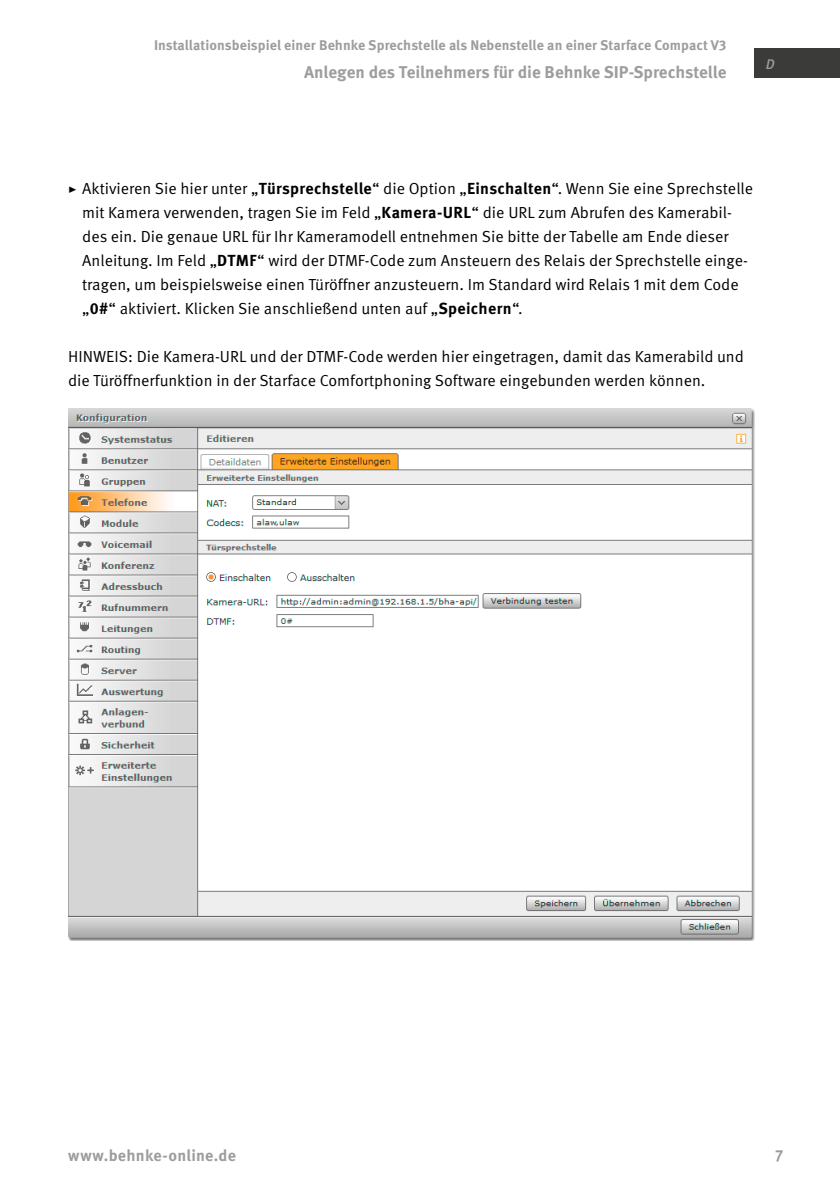
<style>
.page{position:relative;width:840px;height:1191px;background:#fff}
.page>*{position:absolute;margin:0;border:0;box-sizing:border-box;transform-origin:0 0}
.t1{font:700 17px "Meta Pro";color:#9c9d9d}
.t2{font:16px/24px "Meta Pro Norm";color:#000}
.t3{font:700 16px "Meta Pro";letter-spacing:.015em;color:#9c9d9d}
.t4{font:700 14px "Meta Pro";letter-spacing:.005em;color:#9c9d9d}
.t5{font:italic 500 14px "Meta Pro";color:#9c9d9d}
.s1{font-family:"Meta Pro";font-weight:700;font-size:18px}
.s2{font-family:"Meta Pro";font-weight:700;color:#fff}
.s3{font-family:"Meta Pro";font-weight:700}
</style>
<div class="page">
<div style="left:754px;top:49px;width:85px;height:29px;background:#3b3b3a"></div>
<img style="left:68px;top:408px;width:686px;height:532px">
<p class="t4" style="left:154px;top:34px;width:573px">Installationsbeispiel einer Behnke Sprechstelle als Nebenstelle an einer Starface Compact V3</p>
<p class="t1" style="left:304px;top:59px;width:423px">Anlegen des Teilnehmers für die Behnke SIP-Sprechstelle</p>
<p class="t5" style="left:765px;top:53px;width:10px">D</p>
<p class="t2" style="left:82px;top:176px;width:672px;text-indent:-14px"><span class="s1">▸</span> Aktivieren Sie hier unter „<span class="s2">(</span><span class="s3">Türsprechstelle</span><span class="s2">)</span>“ die Option „<span class="s2">(</span><span class="s3">Einschalten</span><span class="s2">)</span>“. Wenn Sie eine Sprechstelle mit Kamera verwenden, tragen Sie im Feld „<span class="s2">(</span><span class="s3">Kamera-URL</span><span class="s2">)</span>“ die URL zum Abrufen des Kamerabil&shy;des ein. Die genaue URL für Ihr Kameramodell entnehmen Sie bitte der Tabelle am Ende dieser Anleitung. Im Feld „<span class="s2">(</span><span class="s3">DTMF</span><span class="s2">)</span>“ wird der DTMF-Code zum Ansteuern des Relais der Sprechstelle einge&shy;tragen, um beispielsweise einen Türöffner anzusteuern. Im Standard wird Relais 1 mit dem Code „<span class="s2">(</span><span class="s3">0#</span><span class="s2">)</span>“ aktiviert. Klicken Sie anschließend unten auf „<span class="s2">(</span><span class="s3">Speichern</span><span class="s2">)</span>“.</p>
<p class="t2" style="left:68px;top:344px;width:677px">HINWEIS: Die Kamera-URL und der DTMF-Code werden hier eingetragen, damit das Kamerabild und die Türöffnerfunktion in der Starface Comfortphoning Software eingebunden werden können.</p>
<p class="t3" style="left:68px;top:1142px;width:169px">www.behnke-online.de</p>
<p class="t3" style="left:774px;top:1142px;width:10px">7</p>
</div>
